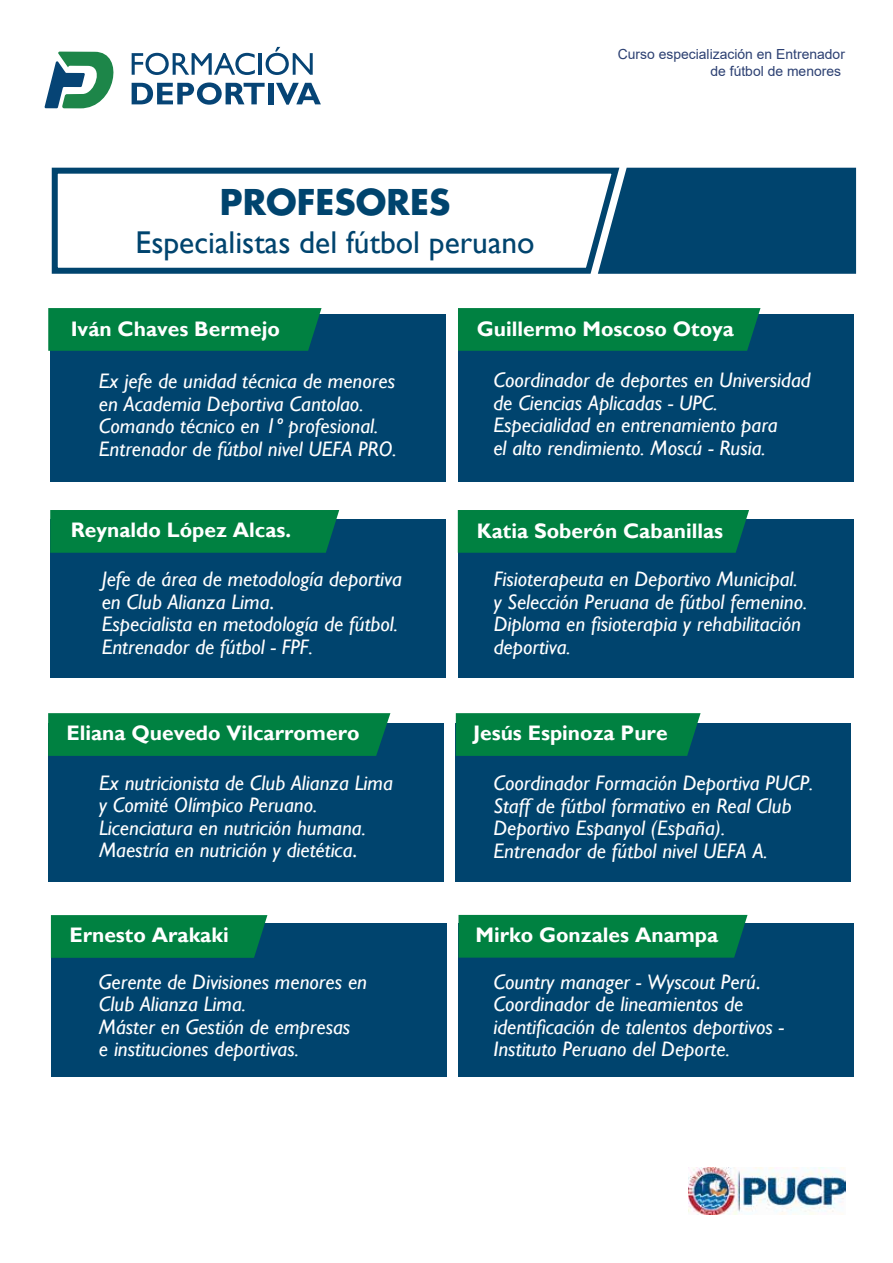
<style>
.page{position:relative;width:893px;height:1263px;background:#fff}
.page>*{position:absolute;margin:0;border:0;box-sizing:border-box;transform-origin:0 0}
.t1{font:700 34.5px "Futura Std";color:#00446e}
.t2{font:31.5px "Gill Sans";color:#00446e}
.t3{font:italic 21px/22.5px "Gill Sans";color:#fff}
.t4{font:700 21px "Gill Sans";color:#fff}
.t5{font:13.95px/16.6px "Arial";color:#2c4072;text-align:right}
.s1{font-style:normal}
</style>
<div class="page">
<div style="left:459px;top:923px;width:395px;height:154px;background:#00446e"></div>
<div style="left:51px;top:923px;width:395px;height:154px;background:#00446e"></div>
<div style="left:48px;top:723px;width:395px;height:159px;background:#00446e"></div>
<div style="left:456px;top:723px;width:395px;height:159px;background:#00446e"></div>
<div style="left:50px;top:315px;width:396px;height:167px;background:#00446e"></div>
<div style="left:50px;top:519px;width:396px;height:158px;background:#00446e"></div>
<img style="left:688px;top:1168px;width:157px;height:46px">
<svg style="left:132px;top:53px;width:123px;height:22px"></svg>
<hr style="left:259px;top:53px;width:3px;height:22px;background:#064475">
<svg style="left:266px;top:47px;width:47px;height:28px"></svg>
<svg style="left:132px;top:83px;width:133px;height:22px"></svg>
<div style="left:268px;top:83px;width:5px;height:21px;background:#064475"></div>
<svg style="left:276px;top:83px;width:45px;height:22px"></svg>
<svg style="left:44px;top:52px;width:70px;height:57px"></svg>
<svg style="left:51px;top:167px;width:543px;height:107px"></svg>
<div style="left:458px;top:519px;width:395px;height:158px;background:#00446e"></div>
<div style="left:458px;top:315px;width:395px;height:167px;background:#00446e"></div>
<svg style="left:594px;top:167px;width:263px;height:107px;background:#0f4f76"></svg>
<svg style="left:48px;top:308px;width:274px;height:43px;background:#007f42"></svg>
<div style="left:48px;top:713px;width:342px;height:43px;background:#008141"></div>
<div style="left:456px;top:713px;width:245px;height:43px;background:#008141"></div>
<svg style="left:51px;top:915px;width:216px;height:43px;background:#007f42"></svg>
<div style="left:458px;top:915px;width:289px;height:43px;background:#008141"></div>
<div style="left:458px;top:308px;width:302px;height:43px;background:#008141"></div>
<div style="left:50px;top:510px;width:289px;height:43px;background:#008141"></div>
<div style="left:458px;top:510px;width:291px;height:43px;background:#008141"></div>
<h1 class="t1" style="left:220px;top:179px;width:232px">PROFESORES</h1>
<h2 class="t2" style="left:136px;top:224px;width:400px">Especialistas del fútbol peruano</h2>
<p class="t5" style="left:618px;top:46px;width:229px">Curso especialización en Entrenador de fútbol de menores</p>
<p class="t4" style="left:71px;top:316px;width:211px">Iván Chaves Bermejo</p>
<p class="t3" style="left:99px;top:370px;width:299px">Ex jefe de unidad técnica de menores en Academia Deportiva Cantolao.<br>Comando técnico en 1º profesional.<br>Entrenador de fútbol nivel UEFA PRO.</p>
<p class="t4" style="left:477px;top:316px;width:259px">Guillermo Moscoso Otoya</p>
<p class="t3" style="left:493px;top:369px;width:319px">Coordinador de deportes en Universidad de Ciencias Aplicadas - UPC.<br>Especialidad en entrenamiento para<br>el alto rendimiento. Moscú - Rusia.</p>
<p class="t4" style="left:71px;top:517px;width:222px">Reynaldo López Alcas.</p>
<p class="t4" style="left:477px;top:519px;width:248px">Katia Soberón Cabanillas</p>
<p class="t3" style="left:494px;top:568px;width:315px">Fisioterapeuta en Deportivo Municipal. y Selección Peruana de fútbol femenino.<br>Diploma en fisioterapia y rehabilitación deportiva.</p>
<p class="t3" style="left:102px;top:568px;width:302px">Jefe de área de metodología deportiva en Club Alianza Lima<span class="s1">.<br></span>Especialista en metodología de fútbol.<br>Entrenador de fútbol - FPF.</p>
<p class="t4" style="left:66px;top:720px;width:295px">Eliana Quevedo Vilcarromero</p>
<p class="t4" style="left:473px;top:720px;width:196px">Jesús Espinoza Pure</p>
<p class="t3" style="left:99px;top:772px;width:295px">Ex nutricionista de Club Alianza Lima y Comité Olímpico Peruano.<br>Licenciatura en nutrición humana.<br>Maestría en nutrición y dietética<span class="s1">.</span></p>
<p class="t3" style="left:493px;top:772px;width:321px">Coordinador Formación Deportiva PUCP.<br>Staff de fútbol formativo en Real Club Deportivo Espanyol (España).<br>Entrenador de fútbol nivel UEFA A.</p>
<p class="t4" style="left:69px;top:922px;width:161px">Ernesto Arakaki</p>
<p class="t4" style="left:475px;top:922px;width:244px">Mirko Gonzales Anampa</p>
<p class="t3" style="left:99px;top:971px;width:270px">Gerente de Divisiones menores en<br>Club Alianza Lima.<br>Máster en Gestión de empresas<br>e instituciones deportivas.</p>
<p class="t3" style="left:493px;top:971px;width:292px">Country manager - Wyscout Perú<span class="s1">.<br></span>Coordinador de lineamientos de identificación de talentos deportivos - Instituto Peruano del Deporte.</p>
</div>
